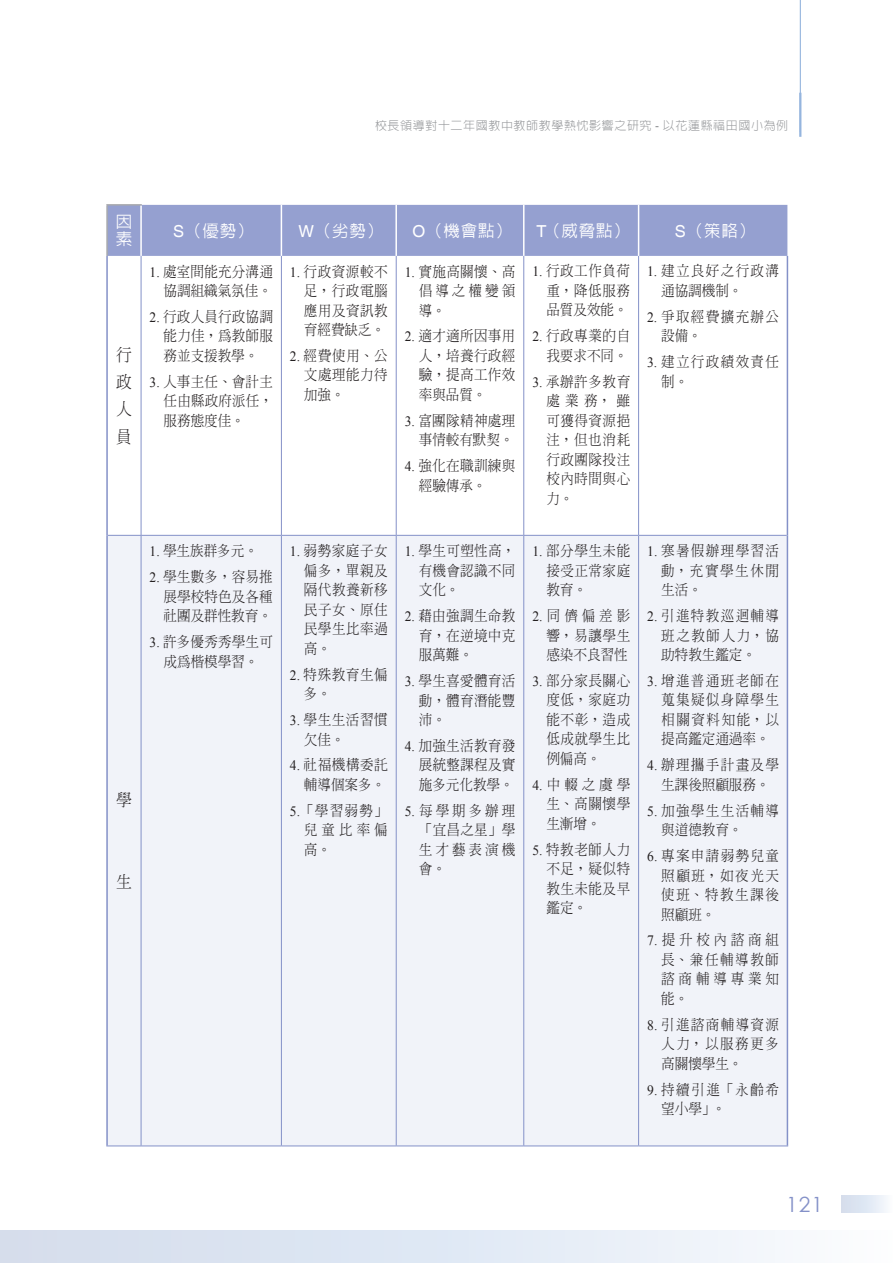
<style>
.page{position:relative;width:893px;height:1263px;background:#fff}
.page>*{position:absolute;margin:0;border:0;box-sizing:border-box;transform-origin:0 0}
.t1{font:21px "Century Gothic";color:#8491c8}
.t2{font:500 16.5px/16.5px "AR Hei B5";letter-spacing:.05em;color:#fff}
.t3{font:300 16.5px/27.3px "AR Ming B5";color:#231f20;text-align:justify;scale:.95 1}
.t4{font:300 14.25px/19.5px "AR Ming B5";letter-spacing:.04em;color:#231f20;text-align:justify;scale:.95 1}
.t5{font:300 14.25px/19.5px "AR Ming B5";letter-spacing:.1em;color:#231f20;scale:.95 1}
.t6{font:300 14.25px/19.5px "AR Ming B5";letter-spacing:.015em;color:#231f20;text-align:right;scale:.95 1}
.t7{font:300 14.25px/19.5px "AR Ming B5";letter-spacing:.12em;color:#231f20;scale:.95 1}
.t8{font:300 12px "AR Hei B5";letter-spacing:.05em;color:#939598}
.s1{font-family:"Helvetica";font-weight:400}
.s2{font-family:"Times New Roman";font-weight:400}
</style>
<div class="page">
<div style="left:841px;top:1195px;width:52px;height:18px;background:linear-gradient(to right,#d0daeb,#f6fafd)"></div>
<div style="left:0;top:1230px;width:893px;height:33px;background:linear-gradient(to right,#d0dbeb,#f7fbfe)"></div>
<hr style="left:800px;top:0;width:1px;height:132px;background:#95b5de">
<hr style="left:799px;top:93px;width:2px;height:44px;background:#95b5de">
<div style="left:108px;top:205px;width:679px;height:51px;background:#95a0d0"></div>
<div style="left:108px;top:536px;width:679px;height:609px;background:#f1f3f9"></div>
<hr style="left:106px;top:204px;width:36px;height:2px;background:#a8a9ad">
<hr style="left:106px;top:206px;width:2px;height:50px;background:#a8a9ad">
<hr style="left:106px;top:256px;width:2px;height:279px;background:#8491c8">
<hr style="left:787px;top:256px;width:1px;height:279px;background:#8491c8">
<hr style="left:106px;top:535px;width:2px;height:610px;background:#8491c8">
<hr style="left:787px;top:535px;width:1px;height:610px;background:#8491c8">
<hr style="left:141px;top:256px;width:1px;height:279px;background:#8491c8">
<hr style="left:281px;top:256px;width:1px;height:279px;background:#8491c8">
<hr style="left:396px;top:256px;width:1px;height:279px;background:#8491c8">
<hr style="left:523px;top:256px;width:1px;height:279px;background:#8491c8">
<hr style="left:638px;top:256px;width:1px;height:279px;background:#8491c8">
<hr style="left:108px;top:535px;width:33px;height:1px;background:#8491c8">
<hr style="left:141px;top:535px;width:140px;height:1px;background:#8491c8">
<hr style="left:141px;top:536px;width:1px;height:609px;background:#8491c8">
<hr style="left:281px;top:535px;width:115px;height:1px;background:#8491c8">
<hr style="left:281px;top:536px;width:1px;height:609px;background:#8491c8">
<hr style="left:396px;top:535px;width:128px;height:1px;background:#8491c8">
<hr style="left:396px;top:536px;width:1px;height:609px;background:#8491c8">
<hr style="left:524px;top:535px;width:115px;height:1px;background:#8491c8">
<hr style="left:523px;top:536px;width:1px;height:609px;background:#8491c8">
<hr style="left:639px;top:535px;width:148px;height:1px;background:#8491c8">
<hr style="left:638px;top:536px;width:1px;height:609px;background:#8491c8">
<hr style="left:106px;top:1145px;width:35px;height:1px;background:#8491c8">
<hr style="left:141px;top:1145px;width:140px;height:1px;background:#8491c8">
<hr style="left:281px;top:1145px;width:115px;height:1px;background:#8491c8">
<hr style="left:396px;top:1145px;width:128px;height:1px;background:#8491c8">
<hr style="left:524px;top:1145px;width:115px;height:1px;background:#8491c8">
<hr style="left:639px;top:1145px;width:149px;height:1px;background:#8491c8">
<hr style="left:140px;top:206px;width:2px;height:50px;background:#fff">
<hr style="left:281px;top:205px;width:1px;height:51px;background:#fff">
<hr style="left:395px;top:205px;width:2px;height:51px;background:#fff">
<hr style="left:523px;top:205px;width:1px;height:51px;background:#fff">
<hr style="left:638px;top:205px;width:1px;height:51px;background:#fff">
<p class="t8" style="left:375px;top:120px;width:415px">校長領導對十二年國教中教師教學熱忱影響之研究 <span class="s1">-</span> 以花蓮縣福田國小為例</p>
<p class="t2" style="left:116px;top:214px;width:17px">因素</p>
<p class="t2" style="left:173px;top:222px;width:82px"><span class="s1">S</span>（優勢）</p>
<p class="t2" style="left:298px;top:222px;width:86px"><span class="s1">W</span>（劣勢）</p>
<p class="t2" style="left:412px;top:222px;width:101px"><span class="s1">O</span>（機會點）</p>
<p class="t2" style="left:536px;top:222px;width:95px"><span class="s1">T</span>（威脅點）</p>
<p class="t2" style="left:675px;top:222px;width:82px"><span class="s1">S</span>（策略）</p>
<p class="t3" style="left:116px;top:341px;width:18px">行政人員</p>
<p class="t3" style="left:116px;top:786px;width:18px">學</p>
<p class="t3" style="left:116px;top:868px;width:17px">生</p>
<p class="t6" style="left:150px;top:261px;width:131px"><span class="s2">1.</span> 處室間能充分溝通協調組織氣氛佳。</p>
<p class="t4" style="left:164px;top:307px;width:117px;text-indent:-14px"><span class="s2">2.</span> 行政人員行政協調能力佳，為教師服務並支援教學。</p>
<p class="t4" style="left:164px;top:372px;width:117px;text-indent:-14px"><span class="s2">3.</span> 人事主任、會計主任由縣政府派任，服務態度佳。</p>
<p class="t4" style="left:150px;top:541px;width:115px"><span class="s2">1.</span> 學生族群多元。</p>
<p class="t4" style="left:164px;top:567px;width:116px;text-indent:-14px"><span class="s2">2.</span> 學生數多，容易推展學校特色及各種社團及群性教育。</p>
<p class="t6" style="left:150px;top:632px;width:131px;text-align:center"><span class="s2">3.</span> 許多優秀秀學生可成為楷模學習。</p>
<p class="t4" style="left:304px;top:261px;width:90px;text-indent:-14px"><span class="s2">1.</span> 行政資源較不足，行政電腦應用及資訊教育經費缺乏。</p>
<p class="t4" style="left:304px;top:346px;width:90px;text-indent:-14px"><span class="s2">2.</span> 經費使用、公文處理能力待加強。</p>
<p class="t4" style="left:419px;top:261px;width:103px;text-indent:-14px"><span class="s2">1.</span> 實施高關懷、高倡導之權變領導。</p>
<p class="t4" style="left:419px;top:326px;width:103px;text-indent:-14px"><span class="s2">2.</span> 適才適所因事用人，培養行政經驗，提高工作效率與品質。</p>
<p class="t4" style="left:405px;top:411px;width:118px;text-align:right"><span class="s2">3.</span> 富團隊精神處理事情較有默契。</p>
<p class="t4" style="left:419px;top:456px;width:103px;text-indent:-14px"><span class="s2">4.</span> 強化在職訓練與經驗傳承。</p>
<p class="t4" style="left:304px;top:541px;width:90px;text-indent:-14px"><span class="s2">1.</span> 弱勢家庭子女偏多，單親及隔代教養新移民子女、原住民學生比率過高。</p>
<p class="t4" style="left:304px;top:664px;width:90px;text-indent:-14px"><span class="s2">2.</span> 特殊教育生偏多。</p>
<p class="t4" style="left:304px;top:710px;width:90px;text-indent:-14px"><span class="s2">3.</span> 學生生活習慣欠佳。</p>
<p class="t4" style="left:290px;top:755px;width:104px;text-align:right"><span class="s2">4.</span> 社福機構委託輔導個案多。</p>
<p class="t4" style="left:304px;top:801px;width:90px;text-indent:-14px"><span class="s2">5.</span>「學習弱勢」兒童比率偏高。</p>
<p class="t4" style="left:419px;top:541px;width:103px;text-indent:-14px"><span class="s2">1.</span> 學生可塑性高，有機會認識不同文化。</p>
<p class="t4" style="left:419px;top:606px;width:103px;text-indent:-14px"><span class="s2">2.</span> 藉由強調生命教育，在逆境中克服萬難。</p>
<p class="t4" style="left:419px;top:671px;width:103px;text-indent:-14px"><span class="s2">3.</span> 學生喜愛體育活動，體育潛能豐沛。</p>
<p class="t4" style="left:419px;top:736px;width:103px;text-indent:-14px"><span class="s2">4.</span> 加強生活教育發展統整課程及實施多元化教學。</p>
<p class="t4" style="left:419px;top:801px;width:103px;text-indent:-14px"><span class="s2">5.</span>每學期多辦理「宜昌之星」學生才藝表演機會。</p>
<p class="t4" style="left:546px;top:261px;width:90px;text-indent:-14px"><span class="s2">1.</span> 行政工作負荷重，降低服務品質及效能。</p>
<p class="t4" style="left:532px;top:326px;width:104px;text-align:right"><span class="s2">2.</span> 行政專業的自我要求不同。</p>
<p class="t4" style="left:546px;top:372px;width:90px;text-indent:-14px"><span class="s2">3.</span> 承辦許多教育處業務，雖可獲得資源挹注，但也消耗行政團隊投注校內時間與心力。</p>
<p class="t4" style="left:546px;top:541px;width:90px;text-indent:-14px"><span class="s2">1.</span> 部分學生未能接受正常家庭教育。</p>
<p class="t4" style="left:546px;top:606px;width:90px;text-indent:-14px"><span class="s2">2.</span>同儕偏差影響，易讓學生感染不良習性</p>
<p class="t4" style="left:546px;top:671px;width:90px;text-indent:-14px"><span class="s2">3.</span> 部分家長關心度低，家庭功能不彰，造成低成就學生比例偏高。</p>
<p class="t4" style="left:546px;top:775px;width:90px;text-indent:-14px"><span class="s2">4.</span>中輟之虞學生、高關懷學生漸增。</p>
<p class="t4" style="left:546px;top:839px;width:90px;text-indent:-14px"><span class="s2">5.</span> 特教老師人力不足，疑似特教生未能及早鑑定。</p>
<p class="t5" style="left:661px;top:261px;width:126px;text-indent:-14px"><span class="s2">1.</span> 建立良好之行政溝通協調機制。</p>
<p class="t5" style="left:661px;top:307px;width:126px;text-indent:-14px"><span class="s2">2.</span> 爭取經費擴充辦公設備。</p>
<p class="t5" style="left:661px;top:352px;width:126px;text-indent:-14px"><span class="s2">3.</span> 建立行政績效責任制。</p>
<p class="t4" style="left:661px;top:541px;width:126px;text-indent:-14px"><span class="s2">1.</span> 寒暑假辦理學習活動，充實學生休閒生活。</p>
<p class="t4" style="left:661px;top:606px;width:126px;text-indent:-14px"><span class="s2">2.</span> 引進特教巡迴輔導班之教師人力，協助特教生鑑定。</p>
<p class="t4" style="left:661px;top:671px;width:126px;text-indent:-14px"><span class="s2">3.</span> 增進普通班老師在蒐集疑似身障學生相關資料知能，以提高鑑定通過率。</p>
<p class="t5" style="left:647px;top:755px;width:140px;text-align:center"><span class="s2">4.</span> 辦理攜手計畫及學生課後照顧服務。</p>
<p class="t5" style="left:661px;top:800px;width:126px;text-indent:-14px"><span class="s2">5.</span> 加強學生生活輔導與道德教育。</p>
<p class="t4" style="left:661px;top:846px;width:126px;text-indent:-14px"><span class="s2">6.</span> 專案申請弱勢兒童照顧班，如夜光天使班、特教生課後照顧班。</p>
<p class="t4" style="left:661px;top:930px;width:126px;text-indent:-14px"><span class="s2">7.</span>提升校內諮商組長、兼任輔導教師諮商輔導專業知能。</p>
<p class="t4" style="left:661px;top:1015px;width:126px;text-indent:-14px"><span class="s2">8.</span> 引進諮商輔導資源人力，以服務更多高關懷學生。</p>
<p class="t7" style="left:661px;top:1079px;width:125px;text-indent:-14px"><span class="s2">9.</span> 持續引進「永齡希望小學」。</p>
<h1 class="t1" style="left:786px;top:1190px;width:39px">121</h1>
</div>
